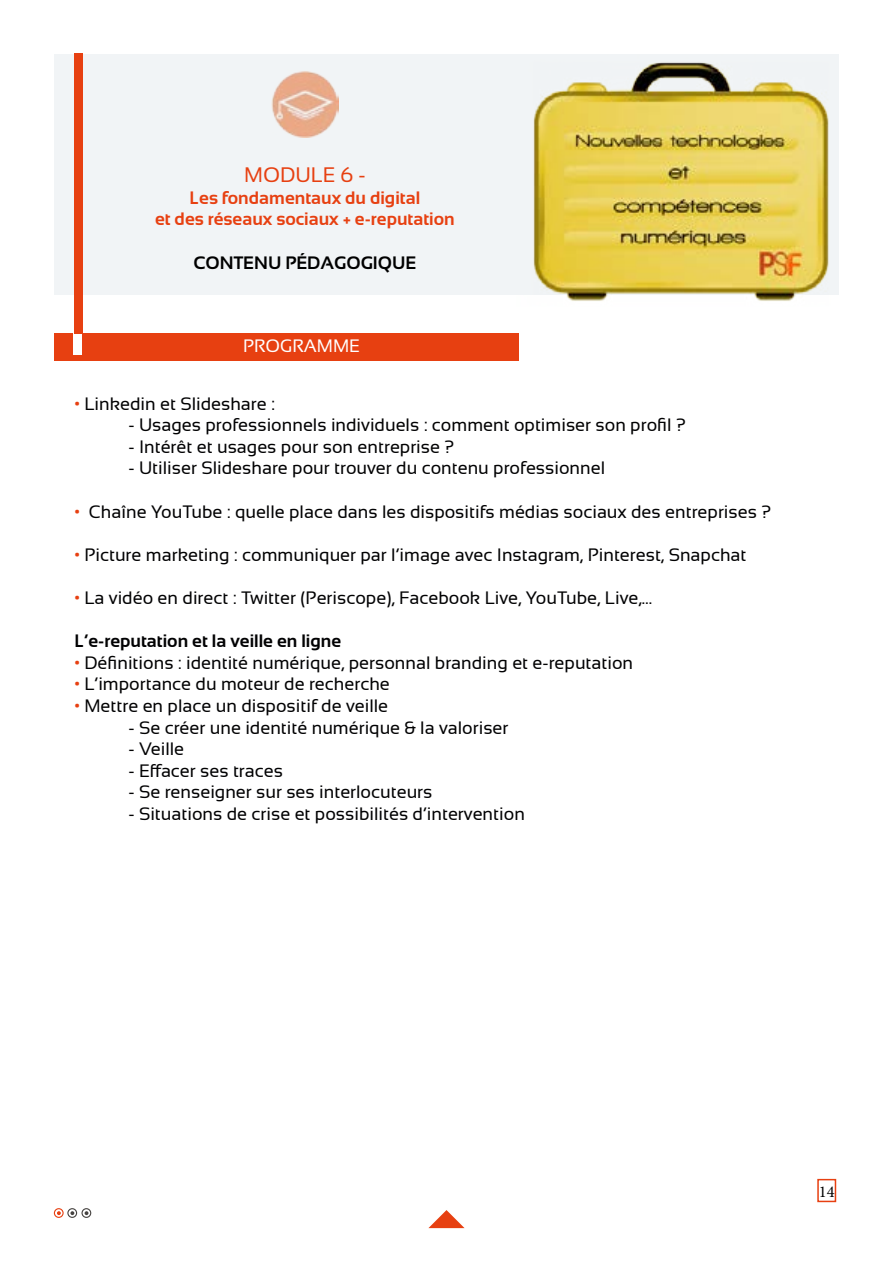
<style>
.page{position:relative;width:893px;height:1263px;background:#fff}
.page>*{position:absolute;margin:0;border:0;box-sizing:border-box;transform-origin:0 0}
.t1{font:21px "Sansation";color:#e74011}
.t2{font:18px "Sansation";color:#020203}
.t3{font:700 18px "Sansation";color:#e74011}
.t4{font:700 18px "Sansation";color:#020203}
.t5{font:700 18px "Sansation";color:#000}
.t6{font:18px "Sansation";color:#fff}
.t7{font:16.5px "Minion Pro";color:#000}
.s1{color:#e74011}
</style>
<div class="page">
<div style="left:817px;top:1179px;width:19px;height:23px;border:2px solid #e74011"></div>
<svg style="left:428px;top:1210px;width:37px;height:18px"></svg>
<div style="left:54px;top:333px;width:465px;height:28px;background:#e74011"></div>
<div style="left:67px;top:1208px;width:10px;height:10px;border:1px solid #454240;border-radius:50%"></div>
<svg style="left:70px;top:1211px;width:4px;height:4px"></svg>
<div style="left:81px;top:1208px;width:10px;height:10px;border:1px solid #454240;border-radius:50%"></div>
<svg style="left:85px;top:1211px;width:3px;height:4px"></svg>
<div style="left:54px;top:1208px;width:10px;height:10px;border:1px solid #e74011;border-radius:50%"></div>
<svg style="left:57px;top:1211px;width:4px;height:4px"></svg>
<div style="left:73px;top:333px;width:9px;height:22px;background:#fff"></div>
<div style="left:54px;top:54px;width:785px;height:241px;background:#f1f4f6"></div>
<img style="left:271px;top:71px;width:68px;height:66px">
<div style="left:74px;top:53px;width:8px;height:280px;background:#e74011"></div>
<img style="left:533px;top:62px;width:296px;height:239px">
<p class="t1" style="left:244px;top:163px;width:123px">MODULE 6 -</p>
<p class="t3" style="left:190px;top:187px;width:232px">Les fondamentaux du digital</p>
<p class="t3" style="left:155px;top:209px;width:301px">et des réseaux sociaux + e-reputation</p>
<p class="t5" style="left:193px;top:252px;width:225px">CONTENU PÉDAGOGIQUE</p>
<p class="t6" style="left:243px;top:336px;width:118px">PROGRAMME</p>
<p class="t2" style="left:74px;top:393px;width:202px"><span class="s1">•</span> Linkedin et Slideshare :</p>
<p class="t2" style="left:128px;top:415px;width:559px">- Usages professionnels individuels : comment optimiser son profil ?</p>
<p class="t2" style="left:128px;top:436px;width:327px">- Intérêt et usages pour son entreprise ?</p>
<p class="t2" style="left:128px;top:458px;width:478px">- Utiliser Slideshare pour trouver du contenu professionnel</p>
<p class="t2" style="left:74px;top:501px;width:698px"><span class="s1">•</span> Chaîne YouTube : quelle place dans les dispositifs médias sociaux des entreprises ?</p>
<p class="t2" style="left:74px;top:544px;width:674px"><span class="s1">•</span> Picture marketing : communiquer par l’image avec Instagram, Pinterest, Snapchat</p>
<p class="t2" style="left:74px;top:588px;width:579px"><span class="s1">•</span> La vidéo en direct : Twitter (Periscope), Facebook Live, YouTube, Live,…</p>
<p class="t4" style="left:74px;top:631px;width:268px">L’e-reputation et la veille en ligne</p>
<p class="t2" style="left:74px;top:652px;width:560px"><span class="s1">•</span> Définitions : identité numérique, personnal branding et e-reputation</p>
<p class="t2" style="left:74px;top:674px;width:317px"><span class="s1">•</span> L’importance du moteur de recherche</p>
<p class="t2" style="left:74px;top:696px;width:315px"><span class="s1">•</span> Mettre en place un dispositif de veille</p>
<p class="t2" style="left:128px;top:717px;width:381px">- Se créer une identité numérique &amp; la valoriser</p>
<p class="t2" style="left:128px;top:739px;width:57px">- Veille</p>
<p class="t2" style="left:128px;top:760px;width:156px">- Effacer ses traces</p>
<p class="t2" style="left:128px;top:782px;width:305px">- Se renseigner sur ses interlocuteurs</p>
<p class="t2" style="left:128px;top:804px;width:398px">- Situations de crise et possibilités d’intervention</p>
<p class="t7" style="left:819px;top:1180px;width:17px">14</p>
</div>
